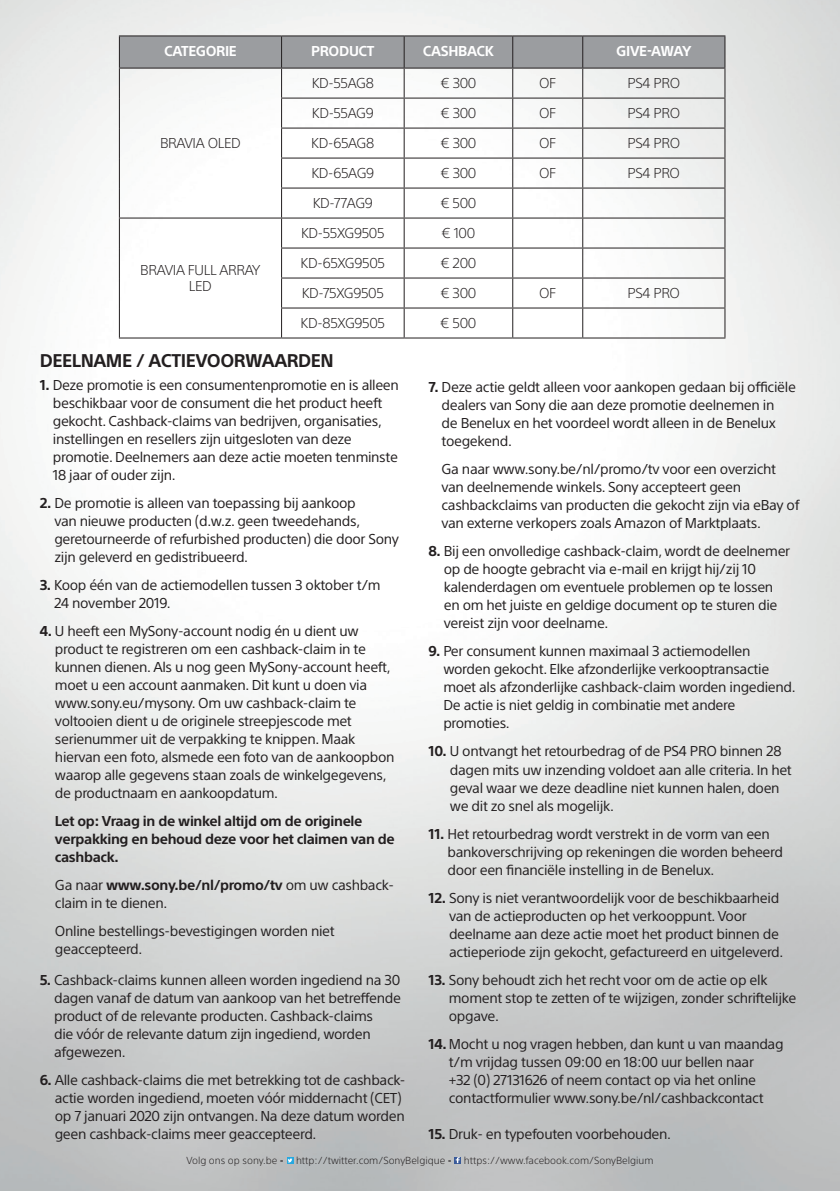
<style>
.page{position:relative;width:840px;height:1191px;background:#fff}
.page>*{position:absolute;margin:0;border:0;box-sizing:border-box;transform-origin:0 0}
.t1{font:700 18px "SST";letter-spacing:-.025em;color:#231f20}
.t2{font:14px/18px "SST";letter-spacing:-.025em;color:#231f20}
.t3{font:300 14px/16px "SST";letter-spacing:-.025em;color:#231f20;text-align:center}
.t4{font:700 14px/18px "SST";letter-spacing:-.025em;color:#231f20}
.t5{font:700 14px "SST";letter-spacing:-.025em;color:#fff}
.t6{font:300 10px "SST";color:#231f20}
.s1{font-weight:700}
</style>
<div class="page">
<img style="left:0;top:0;width:839px;height:1191px">
<svg style="left:286px;top:1157px;width:7px;height:7px"></svg>
<svg style="left:287px;top:1158px;width:5px;height:4px"></svg>
<svg style="left:454px;top:1156px;width:7px;height:7px"></svg>
<svg style="left:455px;top:1157px;width:4px;height:6px"></svg>
<hr style="left:119px;top:35px;width:162px;height:1px;background:#231f20">
<hr style="left:281px;top:35px;width:123px;height:1px;background:#231f20">
<hr style="left:404px;top:35px;width:108px;height:1px;background:#231f20">
<hr style="left:512px;top:35px;width:70px;height:1px;background:#231f20">
<hr style="left:582px;top:35px;width:143px;height:1px;background:#231f20">
<hr style="left:119px;top:337px;width:162px;height:1px;background:#231f20">
<svg style="left:119px;top:36px;width:606px;height:301px"></svg>
<hr style="left:281px;top:337px;width:123px;height:1px;background:#231f20">
<hr style="left:404px;top:337px;width:108px;height:1px;background:#231f20">
<hr style="left:512px;top:337px;width:70px;height:1px;background:#231f20">
<hr style="left:582px;top:337px;width:143px;height:1px;background:#231f20">
<p class="t5" style="left:164px;top:43px;width:74px">CATEGORIE</p>
<p class="t5" style="left:311px;top:43px;width:65px">PRODUCT</p>
<p class="t5" style="left:422px;top:43px;width:73px">CASHBACK</p>
<p class="t5" style="left:616px;top:43px;width:77px">GIVE-AWAY</p>
<p class="t3" style="left:160px;top:135px;width:82px">BRAVIA OLED</p>
<p class="t3" style="left:311px;top:75px;width:64px">KD-55AG8</p>
<p class="t3" style="left:440px;top:75px;width:37px">€ 300</p>
<p class="t3" style="left:539px;top:75px;width:19px">OF</p>
<p class="t3" style="left:627px;top:75px;width:54px">PS4 PRO</p>
<p class="t3" style="left:311px;top:105px;width:63px">KD-55AG9</p>
<p class="t3" style="left:440px;top:105px;width:37px">€ 300</p>
<p class="t3" style="left:539px;top:105px;width:19px">OF</p>
<p class="t3" style="left:627px;top:105px;width:54px">PS4 PRO</p>
<p class="t3" style="left:311px;top:135px;width:64px">KD-65AG8</p>
<p class="t3" style="left:440px;top:135px;width:37px">€ 300</p>
<p class="t3" style="left:539px;top:135px;width:19px">OF</p>
<p class="t3" style="left:627px;top:135px;width:54px">PS4 PRO</p>
<p class="t3" style="left:311px;top:165px;width:64px">KD-65AG9</p>
<p class="t3" style="left:440px;top:165px;width:37px">€ 300</p>
<p class="t3" style="left:539px;top:165px;width:19px">OF</p>
<p class="t3" style="left:627px;top:165px;width:54px">PS4 PRO</p>
<p class="t3" style="left:312px;top:195px;width:62px">KD-77AG9</p>
<p class="t3" style="left:440px;top:195px;width:38px">€ 500</p>
<p class="t3" style="left:301px;top:225px;width:85px">KD-55XG9505</p>
<p class="t3" style="left:441px;top:225px;width:35px">€ 100</p>
<p class="t3" style="left:300px;top:255px;width:86px">KD-65XG9505</p>
<p class="t3" style="left:440px;top:255px;width:37px">€ 200</p>
<p class="t3" style="left:301px;top:285px;width:84px">KD-75XG9505</p>
<p class="t3" style="left:440px;top:285px;width:37px">€ 300</p>
<p class="t3" style="left:539px;top:285px;width:19px">OF</p>
<p class="t3" style="left:627px;top:285px;width:54px">PS4 PRO</p>
<p class="t3" style="left:300px;top:315px;width:86px">KD-85XG9505</p>
<p class="t3" style="left:440px;top:315px;width:38px">€ 500</p>
<p class="t1" style="left:40px;top:349px;width:295px">DEELNAME / ACTIEVOORWAARDEN</p>
<p class="t3" style="left:140px;top:262px;width:122px">BRAVIA FULL ARRAY<br>LED</p>
<p class="t2" style="left:53px;top:376px;width:347px;text-indent:-13px"><span class="s1">1.</span> Deze promotie is een consumentenpromotie en is alleen beschikbaar voor de consument die het product heeft gekocht. Cashback-claims van bedrijven, organisaties, instellingen en resellers zijn uitgesloten van deze promotie. Deelnemers aan deze actie moeten tenminste 18 jaar of ouder zijn.</p>
<p class="t2" style="left:54px;top:494px;width:346px;text-indent:-15px"><span class="s1">2.</span> De promotie is alleen van toepassing bij aankoop<br>van nieuwe producten (d.w.z. geen tweedehands, geretourneerde of refurbished producten) die door Sony zijn geleverd en gedistribueerd.</p>
<p class="t2" style="left:54px;top:576px;width:328px;text-indent:-14px"><span class="s1">3.</span> Koop één van de actiemodellen tussen 3 oktober t/m<br>24 november 2019.</p>
<p class="t2" style="left:55px;top:622px;width:341px;text-indent:-15px"><span class="s1">4.</span> U heeft een MySony-account nodig én u dient uw product te registreren om een cashback-claim in te kunnen dienen. Als u nog geen MySony-account heeft, moet u een account aanmaken. Dit kunt u doen via www.sony.eu/mysony. Om uw cashback-claim te voltooien dient u de originele streepjescode met serienummer uit de verpakking te knippen. Maak hiervan een foto, alsmede een foto van de aankoopbon waarop alle gegevens staan zoals de winkelgegevens, de productnaam en aankoopdatum.</p>
<p class="t4" style="left:55px;top:812px;width:341px">Let op: Vraag in de winkel altijd om de originele verpakking en behoud deze voor het claimen van de cashback.</p>
<p class="t2" style="left:55px;top:876px;width:340px">Ga naar <span class="s1">www.sony.be/nl/promo/tv</span> om uw cashback&shy;claim in te dienen.</p>
<p class="t2" style="left:55px;top:922px;width:281px">Online bestellings-bevestigingen worden niet geaccepteerd.</p>
<p class="t2" style="left:54px;top:970px;width:348px;text-indent:-14px"><span class="s1">5.</span> Cashback-claims kunnen alleen worden ingediend na 30 dagen vanaf de datum van aankoop van het betreffende product of de relevante producten. Cashback-claims<br>die vóór de relevante datum zijn ingediend, worden afgewezen.</p>
<p class="t2" style="left:55px;top:1070px;width:352px;text-indent:-15px"><span class="s1">6.</span> Alle cashback-claims die met betrekking tot de cashback&shy;actie worden ingediend, moeten vóór middernacht (CET) op 7 januari 2020 zijn ontvangen. Na deze datum worden geen cashback-claims meer geaccepteerd.</p>
<p class="t2" style="left:441px;top:378px;width:356px;text-indent:-13px"><span class="s1">7.</span> Deze actie geldt alleen voor aankopen gedaan bij officiële dealers van Sony die aan deze promotie deelnemen in<br>de Benelux en het voordeel wordt alleen in de Benelux toegekend.</p>
<p class="t2" style="left:441px;top:460px;width:359px">Ga naar www.sony.be/nl/promo/tv voor een overzicht van deelnemende winkels. Sony accepteert geen cashbackclaims van producten die gekocht zijn via eBay of van externe verkopers zoals Amazon of Marktplaats.</p>
<p class="t2" style="left:443px;top:542px;width:348px;text-indent:-15px"><span class="s1">8.</span> Bij een onvolledige cashback-claim, wordt de deelnemer op de hoogte gebracht via e-mail en krijgt hij/zij 10 kalenderdagen om eventuele problemen op te lossen en om het juiste en geldige document op te sturen die vereist zijn voor deelname.</p>
<p class="t2" style="left:443px;top:642px;width:353px;text-indent:-15px"><span class="s1">9.</span> Per consument kunnen maximaal 3 actiemodellen worden gekocht. Elke afzonderlijke verkooptransactie moet als afzonderlijke cashback-claim worden ingediend.<br>De actie is niet geldig in combinatie met andere promoties.</p>
<p class="t2" style="left:449px;top:742px;width:343px;text-indent:-21px"><span class="s1">10.</span> U ontvangt het retourbedrag of de PS4 PRO binnen 28 dagen mits uw inzending voldoet aan alle criteria. In het geval waar we deze deadline niet kunnen halen, doen we dit zo snel als mogelijk.</p>
<p class="t2" style="left:447px;top:824px;width:337px;text-indent:-19px"><span class="s1">11.</span> Het retourbedrag wordt verstrekt in de vorm van een bankoverschrijving op rekeningen die worden beheerd door een financiële instelling in de Benelux.</p>
<p class="t2" style="left:449px;top:888px;width:336px;text-indent:-21px"><span class="s1">12.</span> Sony is niet verantwoordelijk voor de beschikbaarheid van de actieproducten op het verkooppunt. Voor deelname aan deze actie moet het product binnen de actieperiode zijn gekocht, gefactureerd en uitgeleverd.</p>
<p class="t2" style="left:448px;top:970px;width:349px;text-indent:-20px"><span class="s1">13.</span> Sony behoudt zich het recht voor om de actie op elk moment stop te zetten of te wijzigen, zonder schriftelijke opgave.</p>
<p class="t2" style="left:448px;top:1034px;width:336px;text-indent:-20px"><span class="s1">14.</span> Mocht u nog vragen hebben, dan kunt u van maandag t/m vrijdag tussen 09:00 en 18:00 uur bellen naar<br>+32 (0) 27131626 of neem contact op via het online contactformulier www.sony.be/nl/cashbackcontact</p>
<p class="t2" style="left:428px;top:1124px;width:244px"><span class="s1">15.</span> Druk- en typefouten voorbehouden.</p>
<p class="t6" style="left:186px;top:1154px;width:468px">Volg ons op sony.be <span class="s1">-</span> http://twitter.com/SonyBelgique <span class="s1">-</span> https://www.facebook.com/SonyBelgium</p>
</div>
